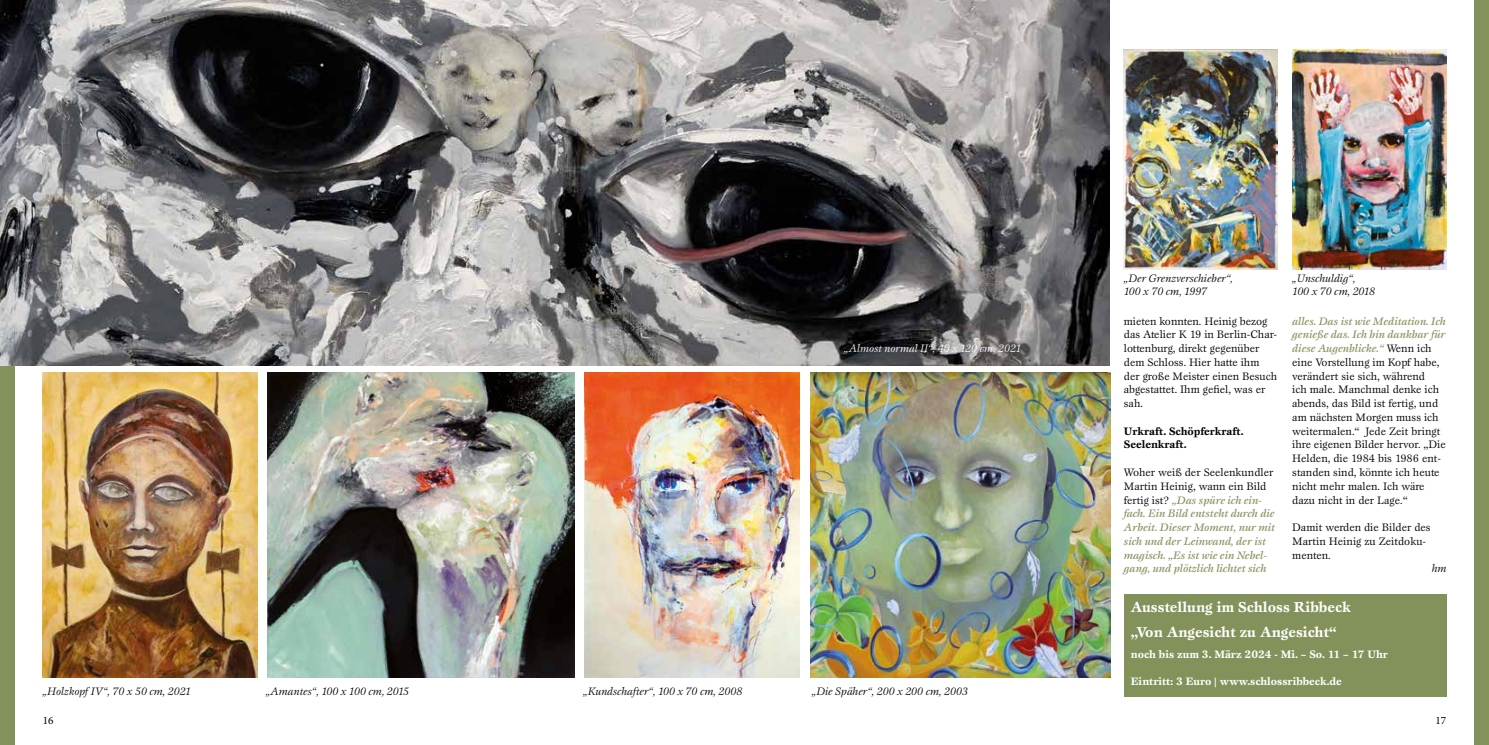
<style>
.page{position:relative;width:1489px;height:745px;background:#fff}
.page>*{position:absolute;margin:0;border:0;box-sizing:border-box;transform-origin:0 0}
.t1{font:700 15px/25.1px "Esprit SB";color:#fff}
.t2{font:11.25px/13.8px "Esprit SB";color:#000}
.t3{font:11.25px/13.8px "Esprit SB Med Ita";color:#83925b}
.t4{font:italic 11.25px/13.5px "Esprit SB";color:#000}
.t5{font:700 11.25px "Esprit SB";color:#fff}
.t6{font:700 11.25px/13.8px "Esprit SB";color:#000}
.t7{font:italic 11.25px "Esprit SB";color:#fff}
.t8{font:11.25px "Minion Pro";color:#000}
.s1{font-family:"Esprit SB";color:#000}
</style>
<div class="page">
<div style="left:1123px;top:593px;width:323px;height:102px;background:#83925b"></div>
<div style="left:0;top:0;width:14px;height:744px;background:#83925b"></div>
<img style="left:0;top:0;width:1109px;height:365px">
<div style="left:1474px;top:0;width:14px;height:744px;background:#83925b"></div>
<img style="left:43px;top:372px;width:214px;height:305px">
<img style="left:268px;top:372px;width:307px;height:305px">
<img style="left:810px;top:372px;width:299px;height:305px">
<img style="left:585px;top:372px;width:214px;height:305px">
<img style="left:1123px;top:49px;width:154px;height:220px">
<img style="left:1292px;top:49px;width:154px;height:220px">
<p class="t7" style="left:844px;top:342px;width:179px">„Almost normal II“, 40 x 120 cm, 2021</p>
<p class="t4" style="left:43px;top:684px;width:150px">„Holzkopf IV“, 70 x 50 cm, 2021</p>
<p class="t4" style="left:266px;top:684px;width:145px">„Amantes“, 100 x 100 cm, 2015</p>
<p class="t4" style="left:583px;top:684px;width:161px">„Kundschafter“, 100 x 70 cm, 2008</p>
<p class="t4" style="left:811px;top:684px;width:158px">„Die Späher“, 200 x 200 cm, 2003</p>
<p class="t4" style="left:1123px;top:271px;width:111px">„Der Grenzverschieber“,<br>100 x 70 cm, 1997</p>
<p class="t4" style="left:1292px;top:271px;width:84px">„Unschuldig“,<br>100 x 70 cm, 2018</p>
<p class="t3" style="left:1292px;top:314px;width:155px;text-align:justify">alles. Das ist wie Meditation. Ich genieße das. Ich bin dankbar für diese Augenblicke.“ <span class="s1">Wenn ich</span></p>
<p class="t2" style="left:1292px;top:355px;width:155px">eine Vorstellung im Kopf habe, verändert sie sich, während<br>ich male. Manchmal denke ich abends, das Bild ist fertig, und am nächsten Morgen muss ich weitermalen.“ Jede Zeit bringt ihre eigenen Bilder hervor. „Die<br>Helden, die 1984 bis 1986 ent&shy;standen sind, könnte ich heute nicht mehr malen. Ich wäre dazu nicht in der Lage.“</p>
<p class="t2" style="left:1292px;top:520px;width:140px">Damit werden die Bilder des<br>Martin Heinig zu Zeitdoku&shy;menten.</p>
<p class="t4" style="left:1431px;top:561px;width:16px">hm</p>
<p class="t2" style="left:1123px;top:314px;width:155px">mieten konnten. Heinig bezog das Atelier K 19 in Berlin-Char&shy;lottenburg, direkt gegenüber dem Schloss. Hier hatte ihm der große Meister einen Besuch abgestattet. Ihm gefiel, was er sah.</p>
<p class="t6" style="left:1123px;top:424px;width:121px">Urkraft. Schöpferkraft.<br>Seelenkraft.</p>
<p class="t2" style="left:1123px;top:465px;width:151px">Woher weiß der Seelenkundler<br>Martin Heinig, wann ein Bild</p>
<p class="t3" style="left:1123px;top:492px;width:153px"><span class="s1">fertig ist?</span> „Das spüre ich ein&shy;fach. Ein Bild entsteht durch die<br>Arbeit. Dieser Moment, nur mit sich und der Leinwand, der ist magisch. „Es ist wie ein Nebel&shy;gang, und plötzlich lichtet sich</p>
<h1 class="t1" style="left:1130px;top:594px;width:221px">Ausstellung im Schloss Ribbeck „Von Angesicht zu Angesicht“</h1>
<p class="t5" style="left:1130px;top:647px;width:258px">noch bis zum 3. März 2024 - Mi. – So. 11 – 17 Uhr</p>
<p class="t5" style="left:1130px;top:674px;width:212px">Eintritt: 3 Euro | www.schlossribbeck.de</p>
<p class="t8" style="left:43px;top:712px;width:12px">16</p>
<p class="t8" style="left:1435px;top:712px;width:12px">17</p>
</div>
